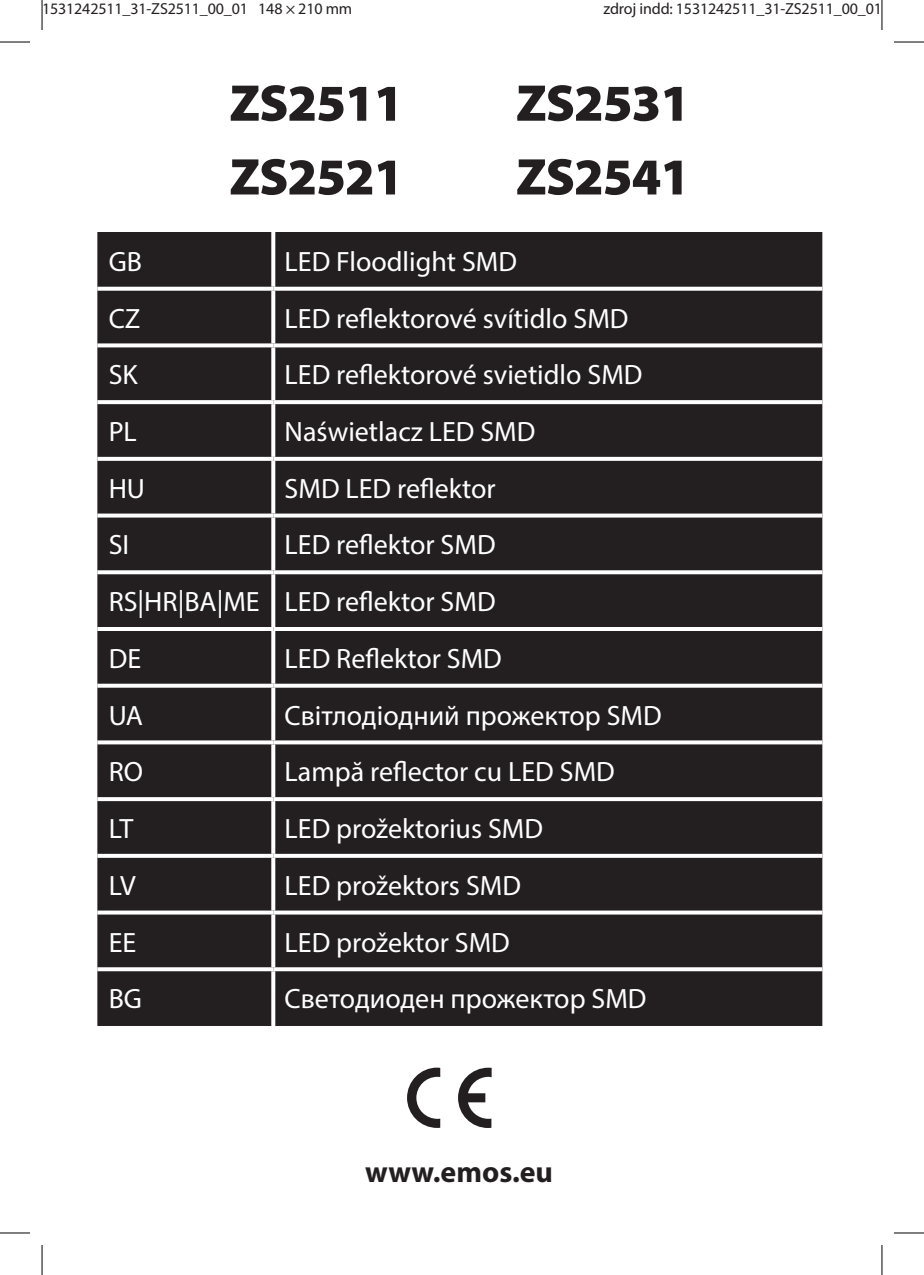
<style>
.page{position:relative;width:924px;height:1275px;background:#fff}
.page>*{position:absolute;margin:0;border:0;box-sizing:border-box;transform-origin:0 0}
.t1{font:900 52px/73.8px "Myriad Pro";letter-spacing:-.02em;color:#231f20}
.t2{font:700 29.8px "Myriad Pro";color:#231f20}
.t3{font:28px/56.6px "Myriad Pro";color:#fff;text-align:justify}
.t4{font:16px "Myriad Pro";letter-spacing:-.01em;color:#231f20}
</style>
<div class="page">
<div style="left:97px;top:232px;width:725px;height:794px;background:#231f20"></div>
<svg style="left:271px;top:232px;width:4px;height:55px"></svg>
<svg style="left:97px;top:287px;width:176px;height:4px"></svg>
<svg style="left:273px;top:287px;width:549px;height:4px"></svg>
<svg style="left:271px;top:291px;width:4px;height:52px"></svg>
<svg style="left:97px;top:343px;width:176px;height:4px"></svg>
<svg style="left:273px;top:343px;width:549px;height:4px"></svg>
<svg style="left:271px;top:347px;width:4px;height:53px"></svg>
<svg style="left:97px;top:400px;width:176px;height:4px"></svg>
<svg style="left:273px;top:400px;width:549px;height:4px"></svg>
<svg style="left:271px;top:404px;width:4px;height:53px"></svg>
<svg style="left:97px;top:457px;width:176px;height:4px"></svg>
<svg style="left:273px;top:457px;width:549px;height:4px"></svg>
<svg style="left:271px;top:461px;width:4px;height:52px"></svg>
<svg style="left:97px;top:513px;width:176px;height:4px"></svg>
<svg style="left:273px;top:513px;width:549px;height:4px"></svg>
<svg style="left:271px;top:517px;width:4px;height:53px"></svg>
<svg style="left:97px;top:570px;width:176px;height:4px"></svg>
<svg style="left:273px;top:570px;width:549px;height:4px"></svg>
<svg style="left:271px;top:574px;width:4px;height:53px"></svg>
<hr style="left:97px;top:627px;width:176px;height:4px;background:#fff">
<hr style="left:273px;top:627px;width:549px;height:4px;background:#fff">
<svg style="left:271px;top:631px;width:4px;height:52px"></svg>
<svg style="left:97px;top:683px;width:176px;height:4px"></svg>
<svg style="left:273px;top:683px;width:549px;height:4px"></svg>
<svg style="left:271px;top:687px;width:4px;height:53px"></svg>
<svg style="left:97px;top:740px;width:176px;height:4px"></svg>
<svg style="left:273px;top:740px;width:549px;height:4px"></svg>
<svg style="left:271px;top:744px;width:4px;height:53px"></svg>
<svg style="left:97px;top:797px;width:176px;height:4px"></svg>
<svg style="left:273px;top:797px;width:549px;height:4px"></svg>
<svg style="left:271px;top:801px;width:4px;height:53px"></svg>
<svg style="left:97px;top:854px;width:176px;height:4px"></svg>
<svg style="left:273px;top:854px;width:549px;height:4px"></svg>
<svg style="left:271px;top:858px;width:4px;height:52px"></svg>
<svg style="left:97px;top:910px;width:176px;height:4px"></svg>
<svg style="left:273px;top:910px;width:549px;height:4px"></svg>
<svg style="left:271px;top:914px;width:4px;height:53px"></svg>
<svg style="left:97px;top:967px;width:176px;height:4px"></svg>
<svg style="left:273px;top:967px;width:549px;height:4px"></svg>
<svg style="left:271px;top:971px;width:4px;height:55px"></svg>
<svg style="left:407px;top:1067px;width:84px;height:61px"></svg>
<hr style="left:0;top:42px;width:30px;height:1px;background:#000">
<hr style="left:893px;top:42px;width:30px;height:1px;background:#000">
<hr style="left:0;top:1232px;width:30px;height:1px;background:#000">
<hr style="left:893px;top:1232px;width:30px;height:1px;background:#000">
<hr style="left:42px;top:0;width:1px;height:30px;background:#000">
<hr style="left:42px;top:1245px;width:1px;height:30px;background:#000">
<hr style="left:881px;top:0;width:1px;height:30px;background:#000">
<hr style="left:881px;top:1245px;width:1px;height:30px;background:#000">
<p class="t4" style="left:42px;top:-1px;width:311px">1531242511_31-ZS2511_00_01 148 × 210 mm</p>
<p class="t4" style="left:603px;top:-1px;width:280px">zdroj indd: 1531242511_31-ZS2511_00_01</p>
<h1 class="t1" style="left:229px;top:64px;width:175px">ZS2511<br>ZS2521</h1>
<h1 class="t1" style="left:516px;top:64px;width:175px">ZS2531<br>ZS2541</h1>
<p class="t3" style="left:109px;top:233px;width:35px">GB</p>
<p class="t3" style="left:284px;top:233px;width:234px">LED Floodlight SMD</p>
<p class="t3" style="left:109px;top:289px;width:33px">CZ</p>
<p class="t3" style="left:284px;top:289px;width:345px">LED reflektorové svítidlo SMD</p>
<p class="t3" style="left:109px;top:346px;width:30px">SK</p>
<p class="t3" style="left:284px;top:346px;width:359px">LED reflektorové svietidlo SMD</p>
<p class="t3" style="left:109px;top:403px;width:30px">PL</p>
<p class="t3" style="left:284px;top:403px;width:252px">Naświetlacz LED SMD</p>
<p class="t3" style="left:109px;top:459px;width:38px">HU</p>
<p class="t3" style="left:284px;top:459px;width:212px">SMD LED reflektor</p>
<p class="t3" style="left:109px;top:516px;width:22px">SI</p>
<p class="t3" style="left:109px;top:516px;width:388px;text-indent:176px">LED reflektor SMD RS|HR|BA|ME LED reflektor SMD DE</p>
<p class="t3" style="left:284px;top:630px;width:219px">LED Reflektor SMD</p>
<p class="t3" style="left:109px;top:686px;width:36px">UA</p>
<p class="t3" style="left:284px;top:686px;width:378px">Світлодіодний прожектор SMD</p>
<p class="t3" style="left:109px;top:743px;width:36px">RO</p>
<p class="t3" style="left:284px;top:743px;width:331px">Lampă reflector cu LED SMD</p>
<p class="t3" style="left:109px;top:800px;width:26px">LT</p>
<p class="t3" style="left:284px;top:800px;width:260px">LED prožektorius SMD</p>
<p class="t3" style="left:109px;top:856px;width:29px">LV</p>
<p class="t3" style="left:284px;top:856px;width:238px">LED prožektors SMD</p>
<p class="t3" style="left:109px;top:913px;width:29px">EE</p>
<p class="t3" style="left:284px;top:913px;width:227px">LED prožektor SMD</p>
<p class="t3" style="left:109px;top:970px;width:35px">BG</p>
<p class="t3" style="left:284px;top:970px;width:363px">Светодиоден прожектор SMD</p>
<p class="t2" style="left:365px;top:1152px;width:189px">www.emos.eu</p>
</div>
